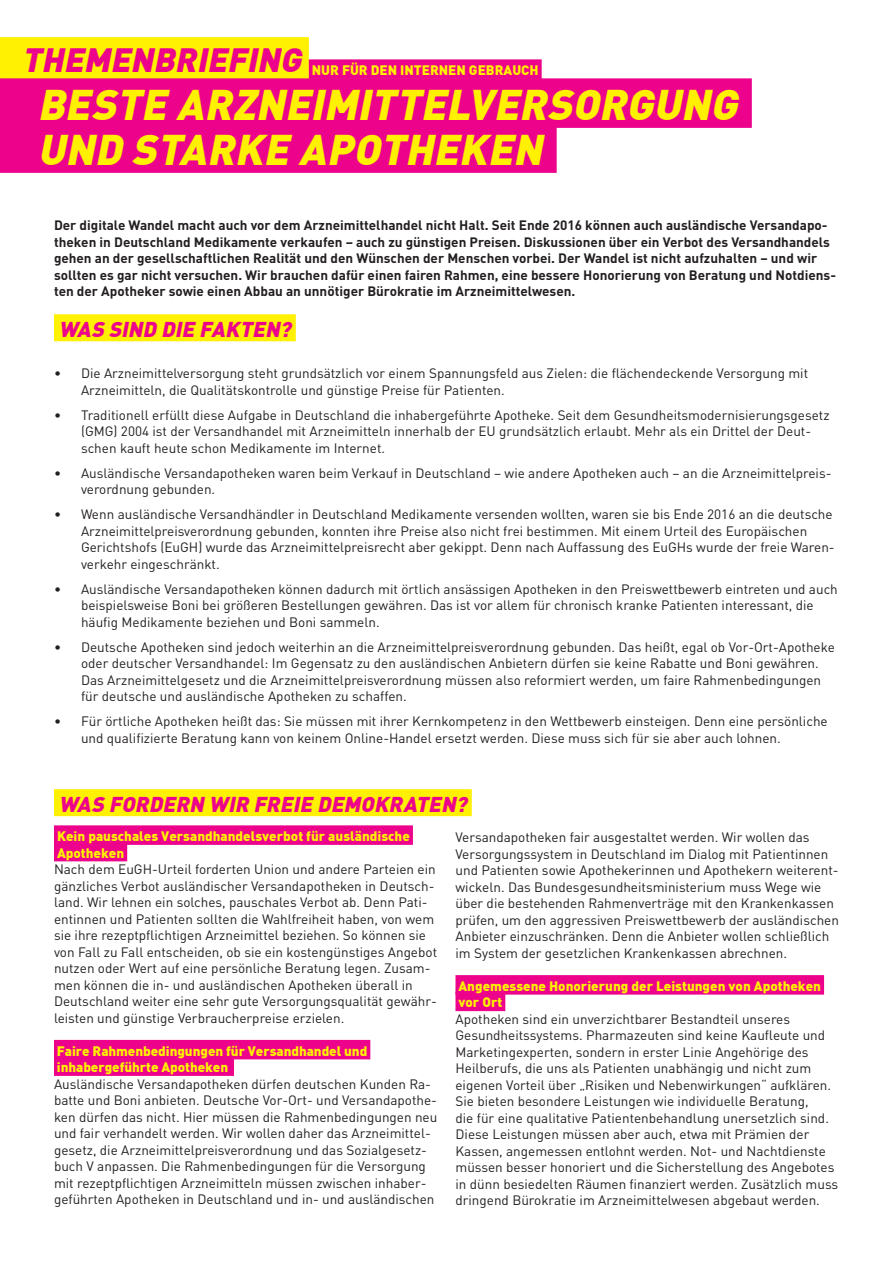
<style>
.page{position:relative;width:893px;height:1263px;background:#fff}
.page>*{position:absolute;margin:0;border:0;box-sizing:border-box;transform-origin:0 0}
.t1{font:italic 900 42px "DIN";color:#fff101}
.t2{font:italic 900 33px "DIN";color:#ed028c}
.ZwischenÜ1{font:italic 900 21px "DIN";color:#ed028c}
.t3{font:13.5px/16.5px "DIN";color:#231f20}
.t4{font:700 13.5px/16.5px "DIN";color:#231f20}
.Ü1{font:900 13.5px "DIN";color:#fff101}
</style>
<div class="page">
<div style="left:54px;top:314px;width:242px;height:27px;background:#fff101"></div>
<div style="left:0;top:37px;width:309px;height:42px;background:#fff101"></div>
<div style="left:0;top:78px;width:752px;height:50px;background:#ed028c"></div>
<div style="left:0;top:123px;width:557px;height:50px;background:#ed028c"></div>
<div style="left:54px;top:825px;width:359px;height:20px;background:#ed028c"></div>
<div style="left:54px;top:842px;width:73px;height:19px;background:#ed028c"></div>
<div style="left:54px;top:1040px;width:316px;height:19px;background:#ed028c"></div>
<div style="left:54px;top:1056px;width:180px;height:20px;background:#ed028c"></div>
<div style="left:455px;top:975px;width:369px;height:19px;background:#ed028c"></div>
<div style="left:455px;top:991px;width:50px;height:20px;background:#ed028c"></div>
<div style="left:54px;top:789px;width:418px;height:27px;background:#fff101"></div>
<div style="left:309px;top:59px;width:233px;height:20px;background:#ed028c"></div>
<p class="t2" style="left:22px;top:38px;width:289px">THEMENBRIEFING</p>
<p class="t1" style="left:37px;top:76px;width:711px">BESTE ARZNEIMITTELVERSORGUNG</p>
<p class="t1" style="left:37px;top:121px;width:516px">UND STARKE APOTHEKEN</p>
<p class="Ü1" style="left:312px;top:61px;width:228px">NUR FÜR DEN INTERNEN GEBRAUCH</p>
<p class="t4" style="left:54px;top:217px;width:784px">Der digitale Wandel macht auch vor dem Arzneimittelhandel nicht Halt. Seit Ende 2016 können auch ausländische Versandapo&shy;theken in Deutschland Medikamente verkaufen – auch zu günstigen Preisen. Diskussionen über ein Verbot des Versandhandels gehen an der gesellschaftlichen Realität und den Wünschen der Menschen vorbei. Der Wandel ist nicht aufzuhalten – und wir sollten es gar nicht versuchen. Wir brauchen dafür einen fairen Rahmen, eine bessere Honorierung von Beratung und Notdiens&shy;ten der Apotheker sowie einen Abbau an unnötiger Bürokratie im Arzneimittelwesen.</p>
<p class="ZwischenÜ1" style="left:59px;top:315px;width:239px">WAS SIND DIE FAKTEN?</p>
<p class="t3" style="left:81px;top:365px;width:729px;text-indent:-27px">• Die Arzneimittelversorgung steht grundsätzlich vor einem Spannungsfeld aus Zielen: die flächendeckende Versorgung mit<br>Arzneimitteln, die Qualitätskontrolle und günstige Preise für Patienten.</p>
<p class="t3" style="left:81px;top:406px;width:750px;text-indent:-27px">• Traditionell erfüllt diese Aufgabe in Deutschland die inhabergeführte Apotheke. Seit dem Gesundheitsmodernisierungsgesetz (GMG) 2004 ist der Versandhandel mit Arzneimitteln innerhalb der EU grundsätzlich erlaubt. Mehr als ein Drittel der Deut&shy;schen kauft heute schon Medikamente im Internet.</p>
<p class="t3" style="left:81px;top:464px;width:752px;text-indent:-27px">• Ausländische Versandapotheken waren beim Verkauf in Deutschland – wie andere Apotheken auch – an die Arzneimittelpreis&shy;verordnung gebunden.</p>
<p class="t3" style="left:81px;top:506px;width:755px;text-indent:-27px">• Wenn ausländische Versandhändler in Deutschland Medikamente versenden wollten, waren sie bis Ende 2016 an die deutsche Arzneimittelpreisverordnung gebunden, konnten ihre Preise also nicht frei bestimmen. Mit einem Urteil des Europäischen Gerichtshofs (EuGH) wurde das Arzneimittelpreisrecht aber gekippt. Denn nach Auffassung des EuGHs wurde der freie Waren&shy;verkehr eingeschränkt.</p>
<p class="t3" style="left:81px;top:580px;width:758px;text-indent:-27px">• Ausländische Versandapotheken können dadurch mit örtlich ansässigen Apotheken in den Preiswettbewerb eintreten und auch beispielsweise Boni bei größeren Bestellungen gewähren. Das ist vor allem für chronisch kranke Patienten interessant, die häufig Medikamente beziehen und Boni sammeln.</p>
<p class="t3" style="left:81px;top:638px;width:755px;text-indent:-27px">• Deutsche Apotheken sind jedoch weiterhin an die Arzneimittelpreisverordnung gebunden. Das heißt, egal ob Vor-Ort-Apotheke oder deutscher Versandhandel: Im Gegensatz zu den ausländischen Anbietern dürfen sie keine Rabatte und Boni gewähren.<br>Das Arzneimittelgesetz und die Arzneimittelpreisverordnung müssen also reformiert werden, um faire Rahmenbedingungen für deutsche und ausländische Apotheken zu schaffen.</p>
<p class="t3" style="left:81px;top:713px;width:748px;text-indent:-27px">• Für örtliche Apotheken heißt das: Sie müssen mit ihrer Kernkompetenz in den Wettbewerb einsteigen. Denn eine persönliche und qualifizierte Beratung kann von keinem Online-Handel ersetzt werden. Diese muss sich für sie aber auch lohnen.</p>
<p class="ZwischenÜ1" style="left:59px;top:790px;width:415px">WAS FORDERN WIR FREIE DEMOKRATEN?</p>
<p class="Ü1" style="left:57px;top:827px;width:354px">Kein pauschales Versandhandelsverbot für ausländische</p>
<p class="Ü1" style="left:57px;top:844px;width:69px">Apotheken</p>
<p class="t3" style="left:54px;top:861px;width:385px">Nach dem EuGH-Urteil forderten Union und andere Parteien ein gänzliches Verbot ausländischer Versandapotheken in Deutsch&shy;land. Wir lehnen ein solches, pauschales Verbot ab. Denn Pati&shy;entinnen und Patienten sollten die Wahlfreiheit haben, von wem sie ihre rezeptpflichtigen Arzneimittel beziehen. So können sie von Fall zu Fall entscheiden, ob sie ein kostengünstiges Angebot nutzen oder Wert auf eine persönliche Beratung legen. Zusam&shy;men können die in- und ausländischen Apotheken überall in Deutschland weiter eine sehr gute Versorgungsqualität gewähr&shy;leisten und günstige Verbraucherpreise erzielen.</p>
<p class="Ü1" style="left:57px;top:1042px;width:312px">Faire Rahmenbedingungen für Versandhandel und</p>
<p class="Ü1" style="left:57px;top:1058px;width:173px">inhabergeführte Apotheken</p>
<p class="t3" style="left:54px;top:1075px;width:385px">Ausländische Versandapotheken dürfen deutschen Kunden Ra&shy;batte und Boni anbieten. Deutsche Vor-Ort- und Versandapothe&shy;ken dürfen das nicht. Hier müssen die Rahmenbedingungen neu und fair verhandelt werden. Wir wollen daher das Arzneimittel&shy;gesetz, die Arzneimittelpreisverordnung und das Sozialgesetz&shy;buch V anpassen. Die Rahmenbedingungen für die Versorgung mit rezeptpflichtigen Arzneimitteln müssen zwischen inhaber&shy;geführten Apotheken in Deutschland und in- und ausländischen</p>
<p class="t3" style="left:455px;top:829px;width:385px">Versandapotheken fair ausgestaltet werden. Wir wollen das Versorgungssystem in Deutschland im Dialog mit Patientinnen und Patienten sowie Apothekerinnen und Apothekern weiterent&shy;wickeln. Das Bundesgesundheitsministerium muss Wege wie über die bestehenden Rahmenverträge mit den Krankenkassen prüfen, um den aggressiven Preiswettbewerb der ausländischen Anbieter einzuschränken. Denn die Anbieter wollen schließlich im System der gesetzlichen Krankenkassen abrechnen.</p>
<p class="Ü1" style="left:458px;top:977px;width:364px">Angemessene Honorierung der Leistungen von Apotheken</p>
<p class="Ü1" style="left:458px;top:993px;width:45px">vor Ort</p>
<p class="t3" style="left:455px;top:1010px;width:384px">Apotheken sind ein unverzichtbarer Bestandteil unseres Gesundheitssystems. Pharmazeuten sind keine Kaufleute und Marketingexperten, sondern in erster Linie Angehörige des Heilberufs, die uns als Patienten unabhängig und nicht zum eigenen Vorteil über „Risiken und Nebenwirkungen“ aufklären.<br>Sie bieten besondere Leistungen wie individuelle Beratung,<br>die für eine qualitative Patientenbehandlung unersetzlich sind.<br>Diese Leistungen müssen aber auch, etwa mit Prämien der Kassen, angemessen entlohnt werden. Not- und Nachtdienste müssen besser honoriert und die Sicherstellung des Angebotes in dünn besiedelten Räumen finanziert werden. Zusätzlich muss dringend Bürokratie im Arzneimittelwesen abgebaut werden.</p>
</div>
